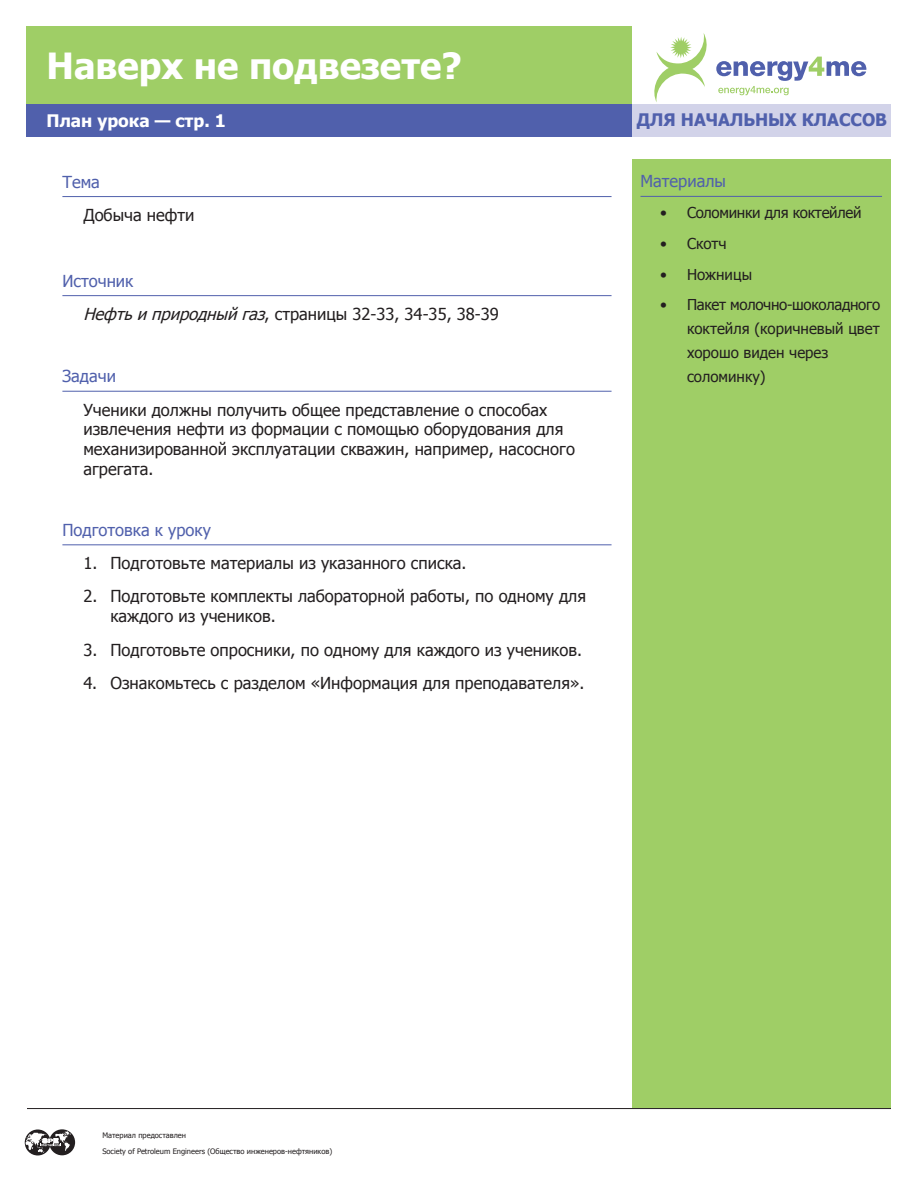
<style>
.page{position:relative;width:918px;height:1188px;background:#fff}
.page>*{position:absolute;margin:0;border:0;box-sizing:border-box;transform-origin:0 0}
.t1{font:700 36px "Tahoma";color:#fff}
.t2{font:700 17.25px "Tahoma";color:#5060ac}
.t3{font:700 17.25px "Tahoma";color:#fff}
.t4{font:16.5px/19.8px "Tahoma";color:#231f20}
.t5{font:16.5px "Tahoma";color:#5060ac}
.t6{font:15px/24px "Tahoma";color:#231f20}
.t7{font:15px "Tahoma";letter-spacing:-.02em;color:#231f20}
.t8{font:7.5px/15.8px "Tahoma";color:#231f20}
.s1{color:#5060ac}
.s2{font-style:italic}
</style>
<div class="page">
<div style="left:632px;top:104px;width:259px;height:33px;background:#d2d3e9"></div>
<svg style="left:25px;top:1129px;width:26px;height:26px"></svg>
<div style="left:49px;top:1129px;width:26px;height:26px;background:#231f20;border-radius:50%"></div>
<svg style="left:26px;top:1131px;width:45px;height:22px"></svg>
<div style="left:26px;top:26px;width:606px;height:77px;background:#9fce66"></div>
<svg style="left:654px;top:33px;width:213px;height:69px"></svg>
<hr style="left:27px;top:1108px;width:864px;height:1px;background:#231f20">
<div style="left:26px;top:104px;width:606px;height:33px;background:#5060ac"></div>
<div style="left:632px;top:160px;width:259px;height:948px;background:#9fce66"></div>
<hr style="left:641px;top:196px;width:241px;height:1px;background:#5060ac">
<hr style="left:62px;top:196px;width:550px;height:1px;background:#5060ac">
<hr style="left:62px;top:295px;width:550px;height:1px;background:#5060ac">
<hr style="left:62px;top:391px;width:550px;height:1px;background:#5060ac">
<hr style="left:62px;top:544px;width:550px;height:1px;background:#5060ac">
<h1 class="t1" style="left:46px;top:40px;width:417px">Наверх не подвезете?</h1>
<p class="t3" style="left:46px;top:109px;width:181px">План урока — стр. 1</p>
<p class="t2" style="left:637px;top:108px;width:252px">ДЛЯ НАЧАЛЬНЫХ КЛАССОВ</p>
<p class="t5" style="left:62px;top:171px;width:39px">Тема</p>
<p class="t4" style="left:83px;top:204px;width:113px">Добыча нефти</p>
<p class="t4" style="left:83px;top:263px;width:417px;line-height:33.3px;text-indent:-21px"><span class="s1">Источник<br></span><span class="s2">Нефтьиприродныйгаз</span>, страницы 32-33, 34-35, 38-39</p>
<p class="t5" style="left:62px;top:365px;width:55px">Задачи</p>
<p class="t4" style="left:83px;top:399px;width:493px">Ученики должны получить общее представление о способах извлечения нефти из формации с помощью оборудования для механизированной эксплуатации скважин, например, насосного агрегата.</p>
<p class="t5" style="left:62px;top:519px;width:150px">Подготовка к уроку</p>
<p class="t4" style="left:83px;top:552px;width:385px">1. Подготовьте материалы из указанного списка.</p>
<p class="t4" style="left:110px;top:586px;width:477px;text-indent:-27px">2. Подготовьте комплекты лабораторной работы, по одному для каждого из учеников.</p>
<p class="t4" style="left:83px;top:639px;width:500px">3. Подготовьте опросники, по одному для каждого из учеников.</p>
<p class="t4" style="left:83px;top:672px;width:503px">4. Ознакомьтесь с разделом «Информация для преподавателя».</p>
<p class="t5" style="left:640px;top:170px;width:87px">Материалы</p>
<p class="t7" style="left:660px;top:203px;width:203px">• Соломинки для коктейлей</p>
<p class="t6" style="left:660px;top:231px;width:68px">• Скотч</p>
<p class="t6" style="left:660px;top:261px;width:94px">• Ножницы</p>
<p class="t6" style="left:687px;top:292px;width:195px;text-indent:-27px">• Пакет молочно-шоколадного коктейля (коричневый цвет хорошо виден через соломинку)</p>
<p class="t8" style="left:102px;top:1127px;width:231px">Материал предоставлен<br>Society of Petroleum Engineers (Общество инженеров-нефтяников)</p>
</div>
